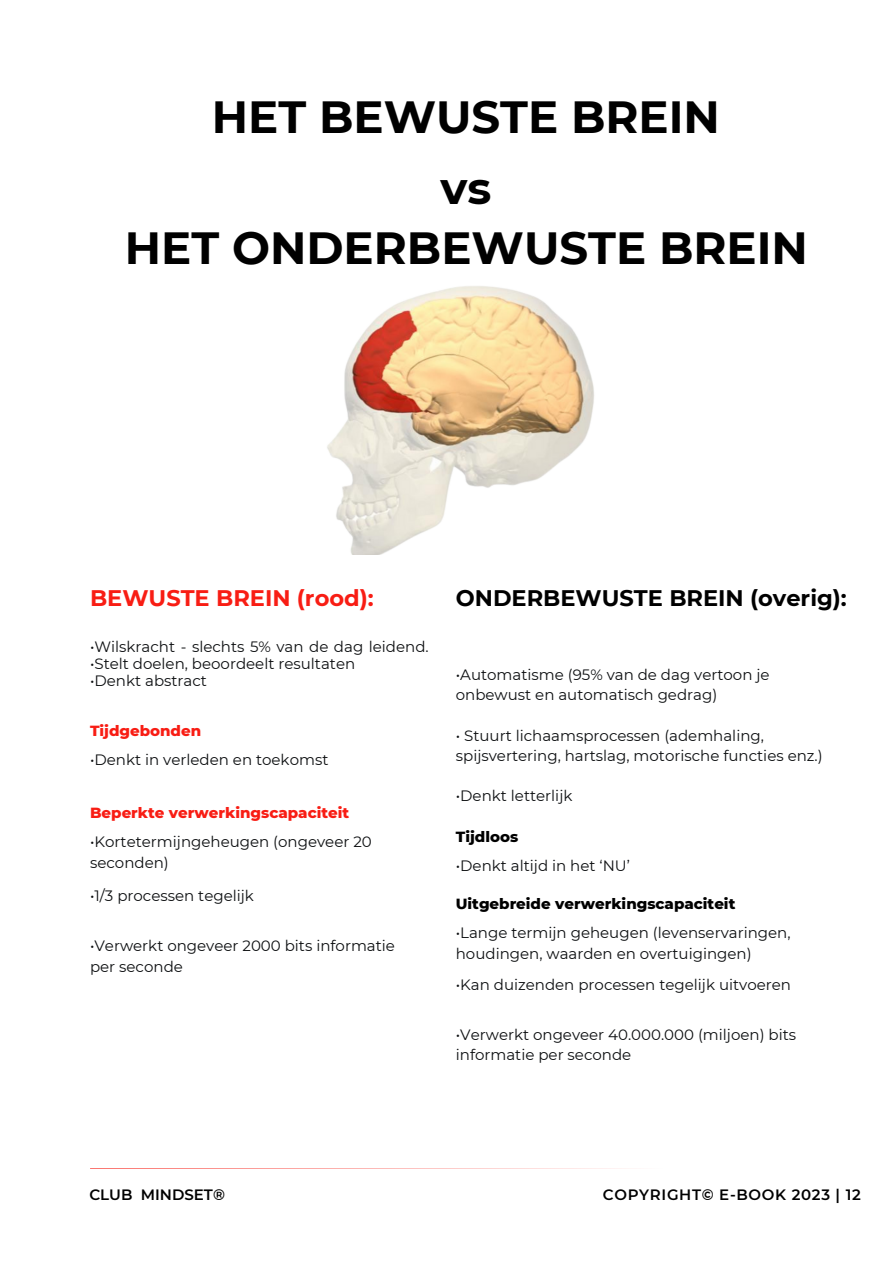
<style>
.page{position:relative;width:894px;height:1264px;background:#fff}
.page>*{position:absolute;margin:0;border:0;box-sizing:border-box;transform-origin:0 0}
.t1{font:700 45px/70.8px "Montserrat";color:#000;text-align:center}
.t2{font:700 22.5px "Montserrat";color:#000}
.t3{font:700 22.5px "Montserrat";color:#f81d14}
.t4{font:15px "Montserrat";color:#0d0f11}
.t5{font:800 15px "Montserrat";color:#f81d14}
.t6{font:800 15px "Montserrat";color:#000}
.t7{font:600 15px "Montserrat";letter-spacing:.045em;color:#000}
.t8{font:600 15px "Montserrat";color:#000}
</style>
<div class="page">
<svg style="left:90px;top:1168px;width:536px;height:1px"></svg>
<img style="left:327px;top:286px;width:267px;height:268px">
<h1 class="t1" style="left:212px;top:81px;width:509px">HET BEWUSTE BREIN vs</h1>
<h1 class="t1" style="left:125px;top:213px;width:684px">HET ONDERBEWUSTE BREIN</h1>
<p class="t3" style="left:90px;top:584px;width:285px">BEWUSTE BREIN (rood):</p>
<h2 class="t2" style="left:455px;top:584px;width:392px">ONDERBEWUSTE BREIN (overig):</h2>
<p class="t4" style="left:90px;top:637px;width:340px">•Wilskracht - slechts 5% van de dag leidend.</p>
<p class="t4" style="left:90px;top:654px;width:266px">•Stelt doelen, beoordeelt resultaten</p>
<p class="t4" style="left:90px;top:671px;width:118px">•Denkt abstract</p>
<p class="t4" style="left:455px;top:665px;width:315px">•Automatisme (95% van de dag vertoon je</p>
<p class="t4" style="left:455px;top:685px;width:263px">onbewust en automatisch gedrag)</p>
<p class="t4" style="left:455px;top:726px;width:309px">• Stuurt lichaamsprocessen (ademhaling,</p>
<p class="t4" style="left:455px;top:746px;width:368px">spijsvertering, hartslag, motorische functies enz.)</p>
<p class="t4" style="left:455px;top:786px;width:118px">•Denkt letterlijk</p>
<p class="t6" style="left:455px;top:827px;width:64px">Tijdloos</p>
<p class="t4" style="left:455px;top:856px;width:176px">•Denkt altijd in het ‘NU’</p>
<p class="t6" style="left:455px;top:894px;width:281px">Uitgebreide verwerkingscapaciteit</p>
<p class="t4" style="left:455px;top:923px;width:336px">•Lange termijn geheugen (levenservaringen,</p>
<p class="t4" style="left:455px;top:944px;width:297px">houdingen, waarden en overtuigingen)</p>
<p class="t4" style="left:455px;top:975px;width:336px">•Kan duizenden processen tegelijk uitvoeren</p>
<p class="t4" style="left:455px;top:1025px;width:342px">•Verwerkt ongeveer 40.000.000 (miljoen) bits</p>
<p class="t4" style="left:455px;top:1045px;width:177px">informatie per seconde</p>
<h2 class="t5" style="left:90px;top:721px;width:113px">Tijdgebonden</h2>
<p class="t4" style="left:90px;top:750px;width:240px">•Denkt in verleden en toekomst</p>
<p class="t5" style="left:90px;top:803px;width:260px">Beperkte verwerkingscapaciteit</p>
<p class="t4" style="left:90px;top:832px;width:283px">•Kortetermijngeheugen (ongeveer 20</p>
<p class="t4" style="left:90px;top:853px;width:80px">seconden)</p>
<p class="t4" style="left:90px;top:886px;width:165px">•1/3 processen tegelijk</p>
<p class="t4" style="left:90px;top:936px;width:306px">•Verwerkt ongeveer 2000 bits informatie</p>
<p class="t4" style="left:90px;top:957px;width:94px">per seconde</p>
<h3 class="t8" style="left:89px;top:1185px;width:137px">CLUB MINDSET®</h3>
<p class="t7" style="left:602px;top:1185px;width:259px">COPYRIGHT© E-BOOK 2023 | 12</p>
</div>
